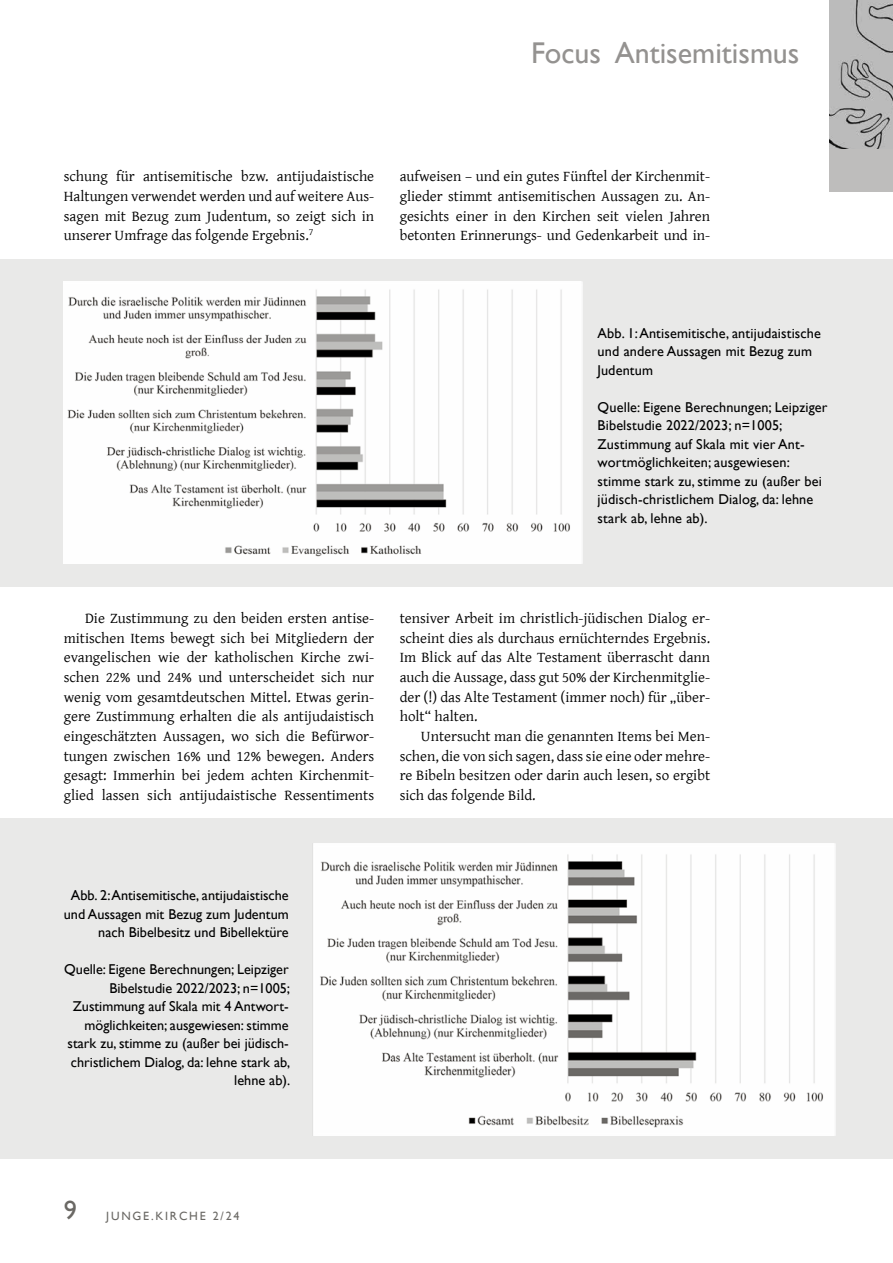
<style>
.page{position:relative;width:893px;height:1263px;background:#fff}
.page>*{position:absolute;margin:0;border:0;box-sizing:border-box;transform-origin:0 0}
.t1{font:30px "Gill Sans";color:#949290}
.t2{font:15px/19.6px "Gentium";color:#000;text-align:justify}
.t3{font:14.25px/18.5px "Gill Sans";color:#000}
.t4{font:12px "Gill Sans";letter-spacing:.15em;color:#6a6864}
.s1{font-size:26.25px}
</style>
<div class="page">
<div style="left:829px;top:149px;width:64px;height:42px;background:#bebdbc"></div>
<img style="left:829px;top:0;width:64px;height:149px">
<div style="left:0;top:818px;width:893px;height:340px;background:#e9e9e8"></div>
<div style="left:0;top:259px;width:893px;height:327px;background:#e9e9e8"></div>
<img style="left:64px;top:282px;width:518px;height:281px">
<img style="left:313px;top:843px;width:522px;height:292px">
<h1 class="t1" style="left:531px;top:35px;width:270px">Focus Antisemitismus</h1>
<p class="t2" style="left:64px;top:166px;width:312px">schung für antisemitische bzw. antijudaistische Haltungen verwendet werden und auf weitere Aus&shy;sagen mit Bezug zum Judentum, so zeigt sich in unserer Umfrage das folgende Ergebnis.<sup>7</sup></p>
<p class="t2" style="left:400px;top:166px;width:312px">aufweisen – und ein gutes Fünftel der Kirchenmit&shy;glieder stimmt antisemitischen Aussagen zu. An&shy;gesichts einer in den Kirchen seit vielen Jahren betonten Erinnerungs- und Gedenkarbeit und in-</p>
<p class="t3" style="left:598px;top:324px;width:225px">Abb. 1: Antisemitische, antijudaistische und andere Aussagen mit Bezug zum<br>Judentum</p>
<p class="t3" style="left:598px;top:398px;width:231px">Quelle: Eigene Berechnungen; Leipziger Bibelstudie 2022/2023; n=1005; Zustimmung auf Skala mit vier Ant&shy;wortmöglichkeiten; ausgewiesen: stimme stark zu, stimme zu (außer bei jüdisch-christlichem Dialog, da: lehne stark ab, lehne ab).</p>
<p class="t2" style="left:64px;top:607px;width:312px;text-indent:21px">Die Zustimmung zu den beiden ersten antise&shy;mitischen Items bewegt sich bei Mitgliedern der evangelischen wie der katholischen Kirche zwi&shy;schen 22% und 24% und unterscheidet sich nur wenig vom gesamtdeutschen Mittel. Etwas gerin&shy;gere Zustimmung erhalten die als antijudaistisch eingeschätzten Aussagen, wo sich die Befürwor&shy;tungen zwischen 16% und 12% bewegen. Anders gesagt: Immerhin bei jedem achten Kirchenmit&shy;glied lassen sich antijudaistische Ressentiments</p>
<p class="t2" style="left:400px;top:607px;width:312px">tensiver Arbeit im christlich-jüdischen Dialog er&shy;scheint dies als durchaus ernüchterndes Ergebnis.<br>Im Blick auf das Alte Testament überrascht dann auch die Aussage, dass gut 50% der Kirchenmitglie&shy;der (!) das Alte Testament (immer noch) für „über&shy;holt“ halten.</p>
<p class="t2" style="left:400px;top:725px;width:312px;text-indent:21px">Untersucht man die genannten Items bei Men&shy;schen, die von sich sagen, dass sie eine oder mehre&shy;re Bibeln besitzen oder darin auch lesen, so ergibt sich das folgende Bild.</p>
<p class="t3" style="left:64px;top:887px;width:226px;text-align:right">Abb. 2: Antisemitische, antijudaistische und Aussagen mit Bezug zum Judentum nach Bibelbesitz und Bibellektüre</p>
<p class="t3" style="left:64px;top:961px;width:228px;text-align:right">Quelle: Eigene Berechnungen; Leipziger Bibelstudie 2022/2023; n=1005; Zustimmung auf Skala mit 4 Antwort&shy;möglichkeiten; ausgewiesen: stimme stark zu, stimme zu (außer bei jüdisch&shy;christlichem Dialog, da: lehne stark ab, lehne ab).</p>
<p class="t4" style="left:64px;top:1209px;width:177px"><span class="s1">9</span> JUNGE.KIRCHE 2/24</p>
</div>
